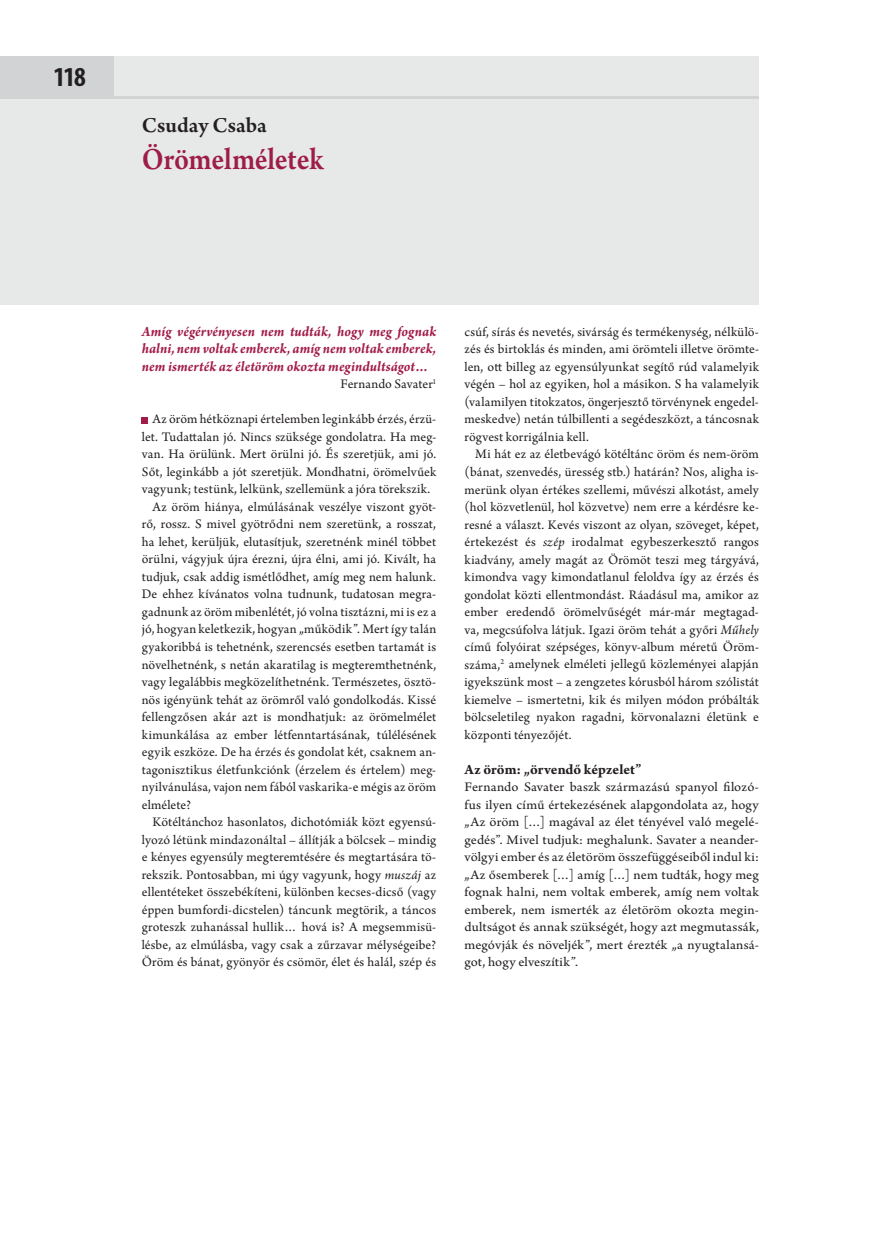
<style>
.page{position:relative;width:887px;height:1252px;background:#fff}
.page>*{position:absolute;margin:0;border:0;box-sizing:border-box;transform-origin:0 0}
.t1{font:600 32.5px "Arno Pro";letter-spacing:-.005em;color:#9e1c48;scale:.9 1}
.t2{font:condensed 27.5px "Myriad Pro";color:#231f20}
.t3{font:600 22.5px "Arno Pro";letter-spacing:.005em;color:#231f20}
.t4{font:italic 700 15px/17.5px "Arno Pro";letter-spacing:.01em;color:#a21c4a;text-align:justify;scale:.96 1}
.t5{font:700 15px "Arno Pro";color:#231f20}
.t6{font:13.75px/17.5px "Arno Pro";letter-spacing:.01em;color:#231f20;text-align:justify}
.t7{font:13.75px/17.5px "Arno Pro";letter-spacing:.01em;color:#231f20;text-align:justify;scale:1.05 1}
.s1{font-style:italic}
</style>
<div class="page">
<div style="left:0;top:57px;width:758px;height:248px;background:#e7e8e8"></div>
<div style="left:0;top:57px;width:113px;height:42px;background:#d2d3d4"></div>
<hr style="left:113px;top:97px;width:645px;height:2px;background:#d2d3d4">
<svg style="left:142px;top:417px;width:6px;height:6px"></svg>
<h2 class="t2" style="left:53px;top:61px;width:33px">118</h2>
<h3 class="t3" style="left:142px;top:111px;width:126px">Csuday Csaba</h3>
<h1 class="t1" style="left:142px;top:138px;width:203px">Örömelméletek</h1>
<p class="t4" style="left:142px;top:324px;width:308px">Amíg végérvényesen nem tudták, hogy meg fognak halni, nem voltak emberek, amíg nem voltak emberek, nem ismerték az életöröm okozta megindultságot…</p>
<p class="t6" style="left:340px;top:376px;width:97px">Fernando Savater<sup>1</sup></p>
<p class="t6" style="left:152px;top:411px;width:285px">Az öröm hétköznapi értelemben leginkább érzés, érzü-</p>
<p class="t6" style="left:142px;top:429px;width:296px">let. Tudattalan jó. Nincs szüksége gondolatra. Ha meg-</p>
<p class="t6" style="left:142px;top:446px;width:296px">van. Ha örülünk. Mert örülni jó. És szeretjük, ami jó.</p>
<p class="t6" style="left:142px;top:464px;width:296px">Sőt, leginkább a jót szeretjük. Mondhatni, örömelvűek</p>
<p class="t6" style="left:142px;top:481px;width:290px">vagyunk; testünk, lelkünk, szellemünk a jóra törekszik.</p>
<p class="t6" style="left:152px;top:499px;width:285px">Az öröm hiánya, elmúlásának veszélye viszont gyöt-</p>
<p class="t6" style="left:142px;top:516px;width:295px">rő, rossz. S mivel gyötrődni nem szeretünk, a rosszat,</p>
<p class="t6" style="left:142px;top:534px;width:296px">ha lehet, kerüljük, elutasítjuk, szeretnénk minél többet</p>
<p class="t6" style="left:142px;top:551px;width:296px">örülni, vágyjuk újra érezni, újra élni, ami jó. Kivált, ha</p>
<p class="t6" style="left:142px;top:569px;width:296px">tudjuk, csak addig ismétlődhet, amíg meg nem halunk.</p>
<p class="t6" style="left:142px;top:586px;width:295px">De ehhez kívánatos volna tudnunk, tudatosan megra-</p>
<p class="t6" style="left:142px;top:604px;width:296px">gadnunk az öröm mibenlétét, jó volna tisztázni, mi is ez a</p>
<p class="t6" style="left:142px;top:621px;width:296px">jó, hogyan keletkezik, hogyan „működik”. Mert így talán</p>
<p class="t6" style="left:142px;top:639px;width:296px">gyakoribbá is tehetnénk, szerencsés esetben tartamát is</p>
<p class="t6" style="left:142px;top:656px;width:296px">növelhetnénk, s netán akaratilag is megteremthetnénk,</p>
<p class="t6" style="left:142px;top:674px;width:296px">vagy legalábbis megközelíthetnénk. Természetes, ösztö-</p>
<p class="t6" style="left:142px;top:691px;width:296px">nös igényünk tehát az örömről való gondolkodás. Kissé</p>
<p class="t6" style="left:142px;top:709px;width:296px">fellengzősen akár azt is mondhatjuk: az örömelmélet</p>
<p class="t6" style="left:142px;top:726px;width:296px">kimunkálása az ember létfenntartásának, túlélésének</p>
<p class="t6" style="left:142px;top:744px;width:296px">egyik eszköze. De ha érzés és gondolat két, csaknem an-</p>
<p class="t6" style="left:142px;top:761px;width:296px">tagonisztikus életfunkciónk (érzelem és értelem) meg-</p>
<p class="t6" style="left:142px;top:779px;width:296px">nyilvánulása, vajon nem fából vaskarika-e mégis az öröm</p>
<p class="t6" style="left:142px;top:796px;width:51px">elmélete?</p>
<p class="t6" style="left:152px;top:814px;width:285px">Kötéltánchoz hasonlatos, dichotómiák közt egyensú-</p>
<p class="t6" style="left:142px;top:831px;width:296px">lyozó létünk mindazonáltal – állítják a bölcsek – mindig</p>
<p class="t6" style="left:142px;top:849px;width:296px">e kényes egyensúly megteremtésére és megtartására tö-</p>
<p class="t6" style="left:142px;top:866px;width:296px">rekszik. Pontosabban, mi úgy vagyunk, hogy <span class="s1">muszáj</span> az</p>
<p class="t6" style="left:142px;top:884px;width:296px">ellentéteket összebékíteni, különben kecses-dicső (vagy</p>
<p class="t6" style="left:142px;top:901px;width:296px">éppen bumfordi-dicstelen) táncunk megtörik, a táncos</p>
<p class="t6" style="left:142px;top:919px;width:296px">groteszk zuhanással hullik… hová is? A megsemmisü-</p>
<p class="t6" style="left:142px;top:936px;width:296px">lésbe, az elmúlásba, vagy csak a zűrzavar mélységeibe?</p>
<p class="t6" style="left:142px;top:954px;width:296px">Öröm és bánat, gyönyör és csömör, élet és halál, szép és</p>
<p class="t6" style="left:464px;top:324px;width:296px">csúf, sírás és nevetés, sivárság és termékenység, nélkülö&shy;zés és birtoklás és minden, ami örömteli illetve örömte&shy;len, ott billeg az egyensúlyunkat segítő rúd valamelyik végén – hol az egyiken, hol a másikon. S ha valamelyik (valamilyen titokzatos, öngerjesztő törvénynek engedel&shy;meskedve) netán túlbillenti a segédeszközt, a táncosnak rögvest korrigálnia kell.</p>
<p class="t6" style="left:464px;top:446px;width:296px;text-indent:11px">Mi hát ez az életbevágó kötéltánc öröm és nem-öröm (bánat, szenvedés, üresség stb.) határán? Nos, aligha is&shy;merünk olyan értékes szellemi, művészi alkotást, amely (hol közvetlenül, hol közvetve) nem erre a kérdésre ke&shy;resné a választ. Kevés viszont az olyan, szöveget, képet, értekezést és <span class="s1">szép</span> irodalmat egybeszerkesztő rangos kiadvány, amely magát az Örömöt teszi meg tárgyává, kimondva vagy kimondatlanul feloldva így az érzés és gondolat közti ellentmondást. Ráadásul ma, amikor az ember eredendő örömelvűségét már-már megtagad&shy;va, megcsúfolva látjuk. Igazi öröm tehát a győri <span class="s1">Műhely </span>című folyóirat szépséges, könyv-album méretű Öröm&shy;száma,<sup>2</sup> amelynek elméleti jellegű közleményei alapján igyekszünk most – a zengzetes kórusból három szólistát kiemelve – ismertetni, kik és milyen módon próbálták bölcseletileg nyakon ragadni, körvonalazni életünk e központi tényezőjét.</p>
<p class="t5" style="left:464px;top:763px;width:178px">Az öröm: „örvendő képzelet”</p>
<p class="t7" style="left:464px;top:779px;width:282px">Fernando Savater baszk származású spanyol filozó&shy;fus ilyen című értekezésének alapgondolata az, hogy „Az öröm […] magával az élet tényével való megelé&shy;gedés”. Mivel tudjuk: meghalunk. Savater a neander&shy;völgyi ember és az életöröm összefüggéseiből indul ki: „Az ősemberek […] amíg […] nem tudták, hogy meg fognak halni, nem voltak emberek, amíg nem voltak emberek, nem ismerték az életöröm okozta megin&shy;dultságot és annak szükségét, hogy azt megmutassák, megóvják és növeljék”, mert érezték „a nyugtalansá&shy;got, hogy elveszítik”.</p>
</div>
